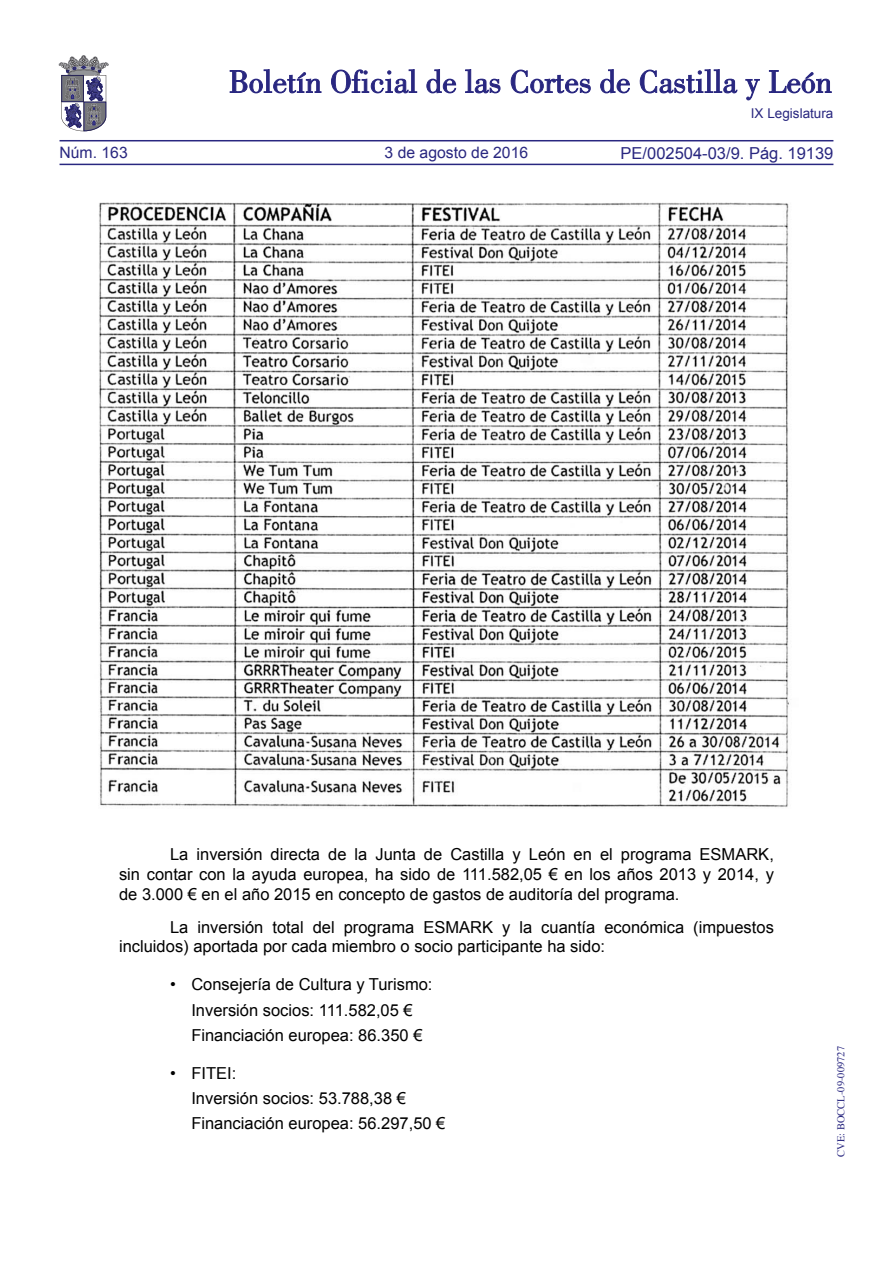
<style>
.page{position:relative;width:893px;height:1263px;background:#fff}
.page>*{position:absolute;margin:0;border:0;box-sizing:border-box;transform-origin:0 0}
.TEXTO_NORMAL{font:16.5px/19.8px "Arial";color:#000;text-align:justify}
.SANGRIA_1{font:16.5px "Arial";color:#000}
.t1{font:16.5px "Arial";color:#292780}
.t2{font:15.75px "Arial";color:#292780}
.t3{font:13.5px "Arial";color:#292780}
.t4{font:10.5px "Times";color:#292780}
</style>
<div class="page">
<hr style="left:60px;top:164px;width:773px;height:1px;background:#292780">
<hr style="left:60px;top:140px;width:773px;height:1px;background:#292780">
<svg style="left:230px;top:69px;width:91px;height:24px"></svg>
<svg style="left:331px;top:69px;width:86px;height:24px"></svg>
<svg style="left:426px;top:69px;width:30px;height:24px"></svg>
<svg style="left:465px;top:69px;width:35px;height:24px"></svg>
<svg style="left:511px;top:70px;width:80px;height:23px"></svg>
<svg style="left:600px;top:69px;width:30px;height:24px"></svg>
<svg style="left:640px;top:69px;width:97px;height:24px"></svg>
<svg style="left:745px;top:79px;width:15px;height:21px"></svg>
<svg style="left:769px;top:70px;width:62px;height:23px"></svg>
<svg style="left:59px;top:55px;width:49px;height:76px"></svg>
<img style="left:99px;top:202px;width:690px;height:605px">
<p class="t2" style="left:60px;top:142px;width:70px">Núm. 163</p>
<p class="t2" style="left:385px;top:142px;width:145px">3 de agosto de 2016</p>
<p class="t3" style="left:751px;top:105px;width:84px">IX Legislatura</p>
<p class="t1" style="left:621px;top:142px;width:214px">PE/002504-03/9. Pág. 19139</p>
<p class="TEXTO_NORMAL" style="left:119px;top:845px;width:656px;text-indent:51px">La inversión directa de la Junta de Castilla y León en el programa ESMARK, sin contar con la ayuda europea, ha sido de 111.582,05 € en los años 2013 y 2014, y de 3.000 € en el año 2015 en concepto de gastos de auditoría del programa.</p>
<p class="TEXTO_NORMAL" style="left:119px;top:917px;width:656px;text-indent:51px">La inversión total del programa ESMARK y la cuantía económica (impuestos incluidos) aportada por cada miembro o socio participante ha sido:</p>
<p class="SANGRIA_1" style="left:170px;top:974px;width:264px">• Consejería de Cultura y Turismo:</p>
<p class="SANGRIA_1" style="left:191px;top:999px;width:223px">Inversión socios: 111.582,05 €</p>
<p class="SANGRIA_1" style="left:191px;top:1024px;width:233px">Financiación europea: 86.350 €</p>
<p class="SANGRIA_1" style="left:170px;top:1062px;width:68px">• FITEI:</p>
<p class="SANGRIA_1" style="left:191px;top:1087px;width:216px">Inversión socios: 53.788,38 €</p>
<p class="SANGRIA_1" style="left:191px;top:1113px;width:256px">Financiación europea: 56.297,50 €</p>
<p class="t4" style="left:831px;top:1157px;width:112px;rotate:-90deg">CVE: BOCCL-09-009727</p>
</div>
